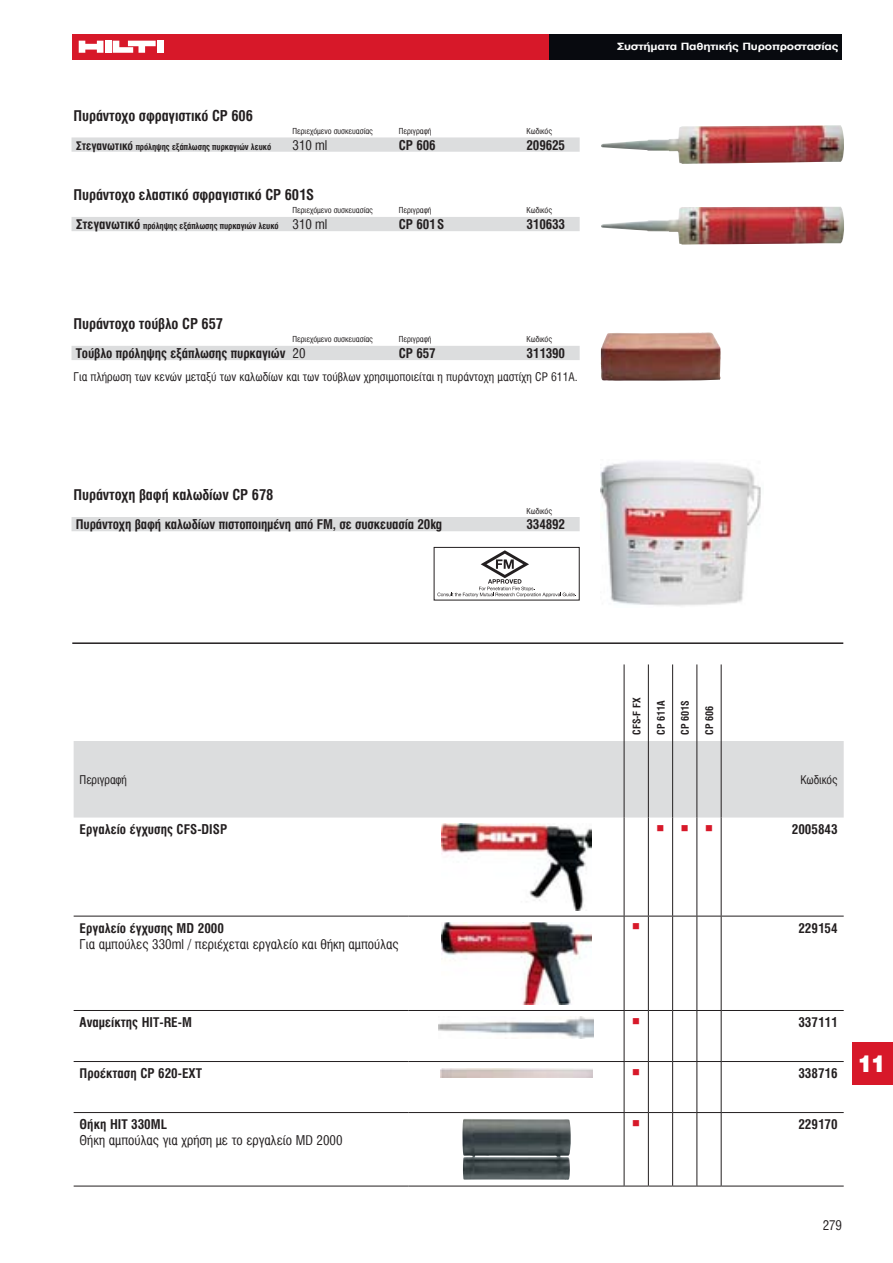
<style>
.page{position:relative;width:893px;height:1263px;background:#fff}
.page>*{position:absolute;margin:0;border:0;box-sizing:border-box;transform-origin:0 0}
.t1{font:900 23.25px "UB Helvetica";color:#fff}
.t2{font:15px "UB Helvetica Cond Bold";letter-spacing:-.01em;color:#231f20}
.t3{font:13.5px "UB Helvetica Cond Bold";letter-spacing:-.01em;color:#231f20}
.t4{font:13.5px "UB Helvetica Cond";color:#231f20}
.t5{font:12px "UB Helvetica Cond";color:#231f20}
.t6{font:10.5px "UB Helvetica Cond Bold";color:#231f20}
.t7{font:10.5px "Wingdings";color:#d71829}
.t8{font:9.9px "UB Helvetica Bold";letter-spacing:-.015em;color:#fff;scale:1.2 1}
.t9{font:9px "UB Helvetica Cond Bold";letter-spacing:-.01em;color:#231f20}
.t10{font:8.25px "UB Helvetica Cond";letter-spacing:-.01em;color:#231f20}
.s1{font-size:12px}
.s2{font-size:13.5px}
.s3{font-family:"UB Helvetica Cond";font-size:13.5px}
.s4{font-family:"UB Helvetica Cond"}
</style>
<div class="page">
<div style="left:72px;top:34px;width:770px;height:26px;background:#d71829"></div>
<div style="left:549px;top:34px;width:293px;height:26px;background:#080a0f"></div>
<div style="left:105px;top:41px;width:6px;height:12px;background:#fff"></div>
<div style="left:157px;top:41px;width:7px;height:12px;background:#fff"></div>
<svg style="left:79px;top:41px;width:24px;height:12px"></svg>
<svg style="left:113px;top:41px;width:43px;height:12px"></svg>
<div style="left:852px;top:1042px;width:41px;height:42px;background:#d71829"></div>
<img style="left:601px;top:207px;width:243px;height:38px">
<img style="left:601px;top:125px;width:243px;height:39px">
<img style="left:601px;top:332px;width:119px;height:49px">
<div style="left:72px;top:137px;width:508px;height:15px;background:#dcddde"></div>
<div style="left:72px;top:217px;width:508px;height:14px;background:#dcddde"></div>
<div style="left:72px;top:346px;width:508px;height:14px;background:#dcddde"></div>
<div style="left:72px;top:517px;width:508px;height:14px;background:#dcddde"></div>
<hr style="left:72px;top:642px;width:771px;height:2px;background:#231f20">
<img style="left:601px;top:461px;width:160px;height:145px">
<div style="left:74px;top:741px;width:770px;height:76px;background:#dcddde"></div>
<hr style="left:74px;top:916px;width:335px;height:1px;background:#231f20">
<hr style="left:409px;top:916px;width:215px;height:1px;background:#231f20">
<svg style="left:625px;top:916px;width:96px;height:1px"></svg>
<hr style="left:721px;top:916px;width:123px;height:1px;background:#231f20">
<hr style="left:74px;top:1010px;width:335px;height:1px;background:#231f20">
<hr style="left:409px;top:1010px;width:215px;height:1px;background:#231f20">
<svg style="left:624px;top:1010px;width:97px;height:1px"></svg>
<hr style="left:721px;top:1010px;width:123px;height:1px;background:#231f20">
<hr style="left:74px;top:1061px;width:335px;height:1px;background:#231f20">
<hr style="left:409px;top:1061px;width:215px;height:1px;background:#231f20">
<svg style="left:624px;top:1061px;width:97px;height:1px"></svg>
<hr style="left:721px;top:1061px;width:123px;height:1px;background:#231f20">
<hr style="left:74px;top:1112px;width:335px;height:1px;background:#231f20">
<hr style="left:74px;top:1186px;width:335px;height:1px;background:#231f20">
<hr style="left:409px;top:1112px;width:215px;height:1px;background:#231f20">
<hr style="left:409px;top:1186px;width:215px;height:1px;background:#231f20">
<svg style="left:624px;top:1112px;width:97px;height:1px"></svg>
<svg style="left:624px;top:1186px;width:97px;height:1px"></svg>
<hr style="left:721px;top:1112px;width:123px;height:1px;background:#231f20">
<hr style="left:721px;top:1186px;width:123px;height:1px;background:#231f20">
<hr style="left:624px;top:664px;width:1px;height:77px;background:#231f20">
<hr style="left:648px;top:664px;width:1px;height:77px;background:#231f20">
<hr style="left:672px;top:664px;width:1px;height:77px;background:#231f20">
<hr style="left:696px;top:664px;width:1px;height:77px;background:#231f20">
<hr style="left:721px;top:664px;width:1px;height:77px;background:#231f20">
<hr style="left:624px;top:741px;width:1px;height:76px;background:#231f20">
<hr style="left:648px;top:741px;width:1px;height:76px;background:#231f20">
<hr style="left:672px;top:741px;width:1px;height:76px;background:#231f20">
<hr style="left:696px;top:741px;width:1px;height:76px;background:#231f20">
<hr style="left:721px;top:741px;width:1px;height:76px;background:#231f20">
<hr style="left:624px;top:817px;width:1px;height:99px;background:#231f20">
<hr style="left:648px;top:817px;width:1px;height:99px;background:#231f20">
<hr style="left:672px;top:817px;width:1px;height:99px;background:#231f20">
<hr style="left:696px;top:817px;width:1px;height:99px;background:#231f20">
<hr style="left:721px;top:817px;width:1px;height:99px;background:#231f20">
<hr style="left:624px;top:916px;width:1px;height:94px;background:#231f20">
<hr style="left:648px;top:916px;width:1px;height:94px;background:#231f20">
<hr style="left:672px;top:916px;width:1px;height:94px;background:#231f20">
<hr style="left:696px;top:916px;width:1px;height:94px;background:#231f20">
<hr style="left:721px;top:916px;width:1px;height:94px;background:#231f20">
<hr style="left:624px;top:1011px;width:1px;height:50px;background:#231f20">
<hr style="left:648px;top:1011px;width:1px;height:50px;background:#231f20">
<hr style="left:672px;top:1011px;width:1px;height:50px;background:#231f20">
<hr style="left:696px;top:1011px;width:1px;height:50px;background:#231f20">
<hr style="left:721px;top:1011px;width:1px;height:50px;background:#231f20">
<hr style="left:624px;top:1062px;width:1px;height:50px;background:#231f20">
<hr style="left:648px;top:1062px;width:1px;height:50px;background:#231f20">
<hr style="left:672px;top:1062px;width:1px;height:50px;background:#231f20">
<hr style="left:696px;top:1062px;width:1px;height:50px;background:#231f20">
<hr style="left:721px;top:1062px;width:1px;height:50px;background:#231f20">
<hr style="left:624px;top:1113px;width:1px;height:73px;background:#231f20">
<hr style="left:648px;top:1113px;width:1px;height:73px;background:#231f20">
<hr style="left:672px;top:1113px;width:1px;height:73px;background:#231f20">
<hr style="left:696px;top:1113px;width:1px;height:73px;background:#231f20">
<hr style="left:721px;top:1113px;width:1px;height:73px;background:#231f20">
<img style="left:442px;top:823px;width:149px;height:87px">
<img style="left:441px;top:922px;width:150px;height:82px">
<img style="left:439px;top:1016px;width:155px;height:22px">
<img style="left:441px;top:1068px;width:151px;height:9px">
<img style="left:462px;top:1119px;width:109px;height:61px">
<svg style="left:437px;top:550px;width:139px;height:47px"></svg>
<div style="left:434px;top:547px;width:146px;height:53px;border:1px solid #231f20"></div>
<svg style="left:672px;top:825px;width:2px;height:6px"></svg>
<p class="t2" style="left:74px;top:107px;width:181px">Πυράντοχο σφραγιστικό CP 606</p>
<p class="t10" style="left:293px;top:126px;width:82px">Περιεχόμενο συσκευασίας</p>
<p class="t10" style="left:399px;top:126px;width:34px">Περιγραφή</p>
<p class="t10" style="left:526px;top:126px;width:27px">Κωδικός</p>
<p class="t9" style="left:76px;top:141px;width:197px"><span class="s1">Στεγανωτικό</span> πρόληψης εξάπλωσης πυρκαγιών λευκό</p>
<p class="t4" style="left:293px;top:137px;width:36px">310 ml</p>
<p class="t3" style="left:399px;top:137px;width:38px">CP 606</p>
<p class="t3" style="left:526px;top:137px;width:40px">209625</p>
<p class="t2" style="left:74px;top:186px;width:242px">Πυράντοχο ελαστικό σφραγιστικό CP 601S</p>
<p class="t10" style="left:293px;top:206px;width:82px">Περιεχόμενο συσκευασίας</p>
<p class="t10" style="left:399px;top:206px;width:34px">Περιγραφή</p>
<p class="t10" style="left:526px;top:206px;width:27px">Κωδικός</p>
<p class="t9" style="left:76px;top:221px;width:253px"><span class="s2">Στεγανωτικό</span> πρόληψης εξάπλωσης πυρκαγιών λευκό <span class="s3">310 ml</span></p>
<p class="t3" style="left:399px;top:217px;width:47px">CP 601S</p>
<p class="t3" style="left:526px;top:217px;width:40px">310633</p>
<p class="t2" style="left:74px;top:315px;width:151px">Πυράντοχο τούβλο CP 657</p>
<p class="t10" style="left:293px;top:335px;width:82px">Περιεχόμενο συσκευασίας</p>
<p class="t10" style="left:399px;top:335px;width:34px">Περιγραφή</p>
<p class="t10" style="left:526px;top:335px;width:27px">Κωδικός</p>
<p class="t3" style="left:76px;top:345px;width:231px">Τούβλο πρόληψης εξάπλωσης πυρκαγιών <span class="s4">20</span></p>
<p class="t3" style="left:399px;top:345px;width:38px">CP 657</p>
<p class="t3" style="left:526px;top:345px;width:40px">311390</p>
<p class="t5" style="left:74px;top:370px;width:506px">Για πλήρωση των κενών μεταξύ των καλωδίων και των τούβλων χρησιμοποιείται η πυράντοχη μαστίχη CP 611A.</p>
<p class="t8" style="left:617px;top:40px;width:186px">Συστήματα Παθητικής Πυροπροστασίας</p>
<p class="t2" style="left:74px;top:486px;width:201px">Πυράντοχη βαφή καλωδίων CP 678</p>
<p class="t10" style="left:526px;top:506px;width:27px">Κωδικός</p>
<p class="t3" style="left:76px;top:517px;width:368px">Πυράντοχη βαφή καλωδίων πιστοποιημένη από FM, σε συσκευασία 20kg</p>
<p class="t3" style="left:526px;top:517px;width:40px">334892</p>
<p class="t6" style="left:631px;top:735px;width:39px;rotate:-90deg">CFS-F FX</p>
<p class="t6" style="left:655px;top:735px;width:36px;rotate:-90deg">CP 611A</p>
<p class="t6" style="left:679px;top:735px;width:36px;rotate:-90deg">CP 601S</p>
<p class="t6" style="left:703px;top:735px;width:30px;rotate:-90deg">CP 606</p>
<p class="t5" style="left:80px;top:773px;width:49px">Περιγραφή</p>
<p class="t5" style="left:800px;top:773px;width:39px">Κωδικός</p>
<p class="t3" style="left:80px;top:822px;width:149px">Εργαλείο έγχυσης CFS-DISP</p>
<p class="t7" style="left:705px;top:822px;width:9px">■</p>
<p class="t3" style="left:792px;top:822px;width:47px">2005843</p>
<p class="t3" style="left:80px;top:920px;width:146px">Εργαλείο έγχυσης MD 2000</p>
<p class="t4" style="left:80px;top:936px;width:321px">Για αμπούλες 330ml / περιέχεται εργαλείο και θήκη αμπούλας</p>
<p class="t7" style="left:632px;top:921px;width:9px">■</p>
<p class="t3" style="left:798px;top:920px;width:41px">229154</p>
<p class="t3" style="left:80px;top:1015px;width:114px">Αναμείκτης HIT-RE-M</p>
<p class="t7" style="left:632px;top:1015px;width:9px">■</p>
<p class="t3" style="left:798px;top:1015px;width:41px">337111</p>
<p class="t3" style="left:80px;top:1066px;width:124px">Προέκταση CP 620-EXT</p>
<p class="t7" style="left:632px;top:1066px;width:9px">■</p>
<p class="t3" style="left:798px;top:1066px;width:41px">338716</p>
<p class="t3" style="left:80px;top:1117px;width:89px">Θήκη HIT 330ML</p>
<p class="t4" style="left:80px;top:1132px;width:264px">Θήκη αμπούλας για χρήση με το εργαλείο MD 2000</p>
<p class="t7" style="left:632px;top:1117px;width:9px">■</p>
<p class="t3" style="left:798px;top:1117px;width:41px">229170</p>
<h1 class="t1" style="left:857px;top:1050px;width:30px">11</h1>
<p class="t4" style="left:823px;top:1217px;width:21px">279</p>
</div>
